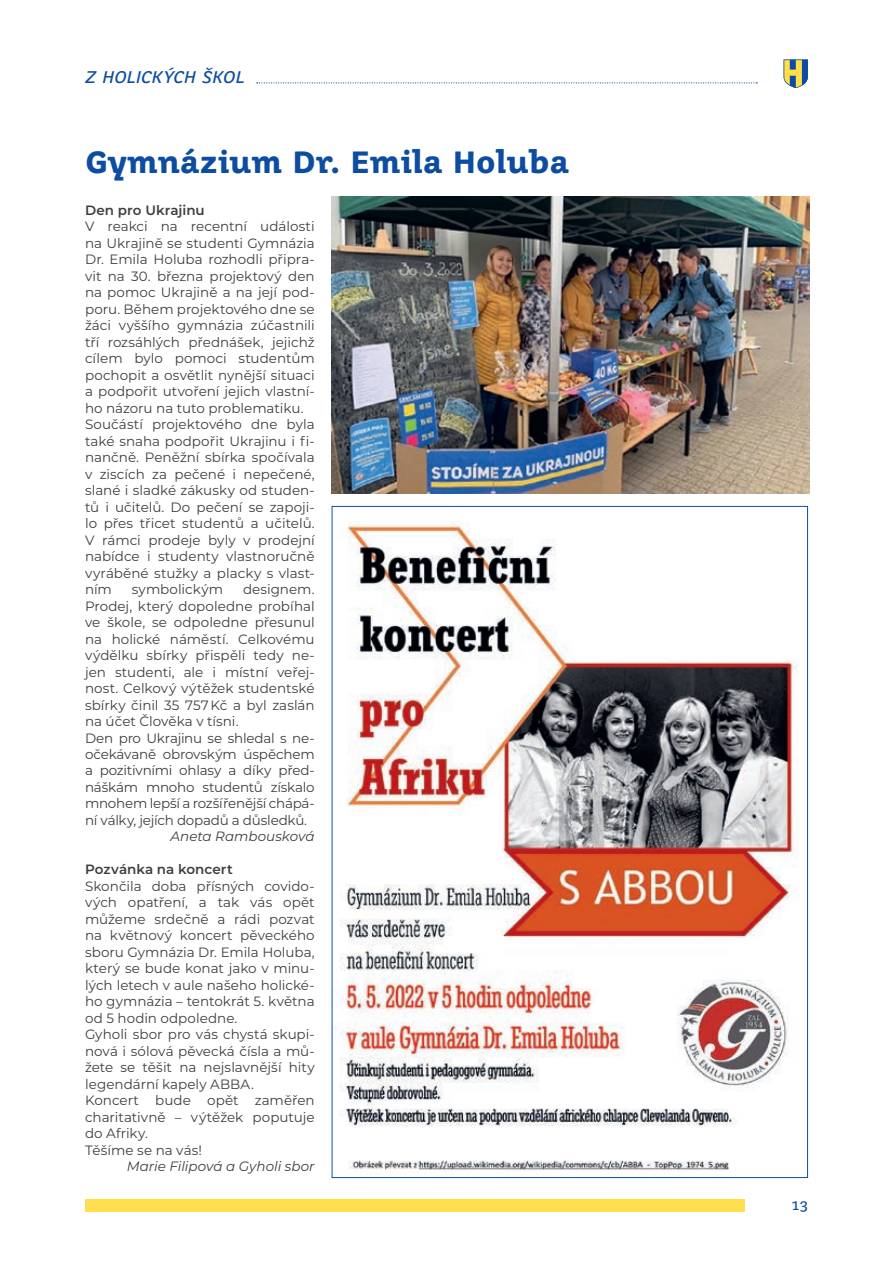
<style>
.page{position:relative;width:893px;height:1263px;background:#fff}
.page>*{position:absolute;margin:0;border:0;box-sizing:border-box;transform-origin:0 0}
.t1{font:700 30px "Juvenis Text";color:#0d4da1}
.t2{font:italic 16.5px "Juvenis Text";letter-spacing:.01em;color:#0d4da1}
.t3{font:13.5px/16.5px "Montserrat";color:#3e3e3f}
.t4{font:italic 13.5px "Montserrat";color:#3e3e3f}
.t5{font:600 13.5px "Montserrat";color:#3e3e3f}
.t6{font:13.5px "Juvenis Text";color:#0d4da1}
</style>
<div class="page">
<svg style="left:257px;top:82px;width:500px;height:1px"></svg>
<svg style="left:784px;top:60px;width:24px;height:28px"></svg>
<div style="left:85px;top:1199px;width:659px;height:13px;background:#ffde4e"></div>
<img style="left:332px;top:197px;width:477px;height:296px">
<img style="left:334px;top:521px;width:464px;height:649px">
<p class="t2" style="left:85px;top:66px;width:161px">Z HOLICKÝCH ŠKOL</p>
<h1 class="t1" style="left:85px;top:143px;width:486px">Gymnázium Dr. Emila Holuba</h1>
<p class="t5" style="left:85px;top:200px;width:121px">Den pro Ukrajinu</p>
<p class="t3" style="left:85px;top:217px;width:231px">V reakci na recentní události na Ukrajině se studenti Gymnázia<br>Dr. Emila Holuba rozhodli připra&shy;vit na 30. března projektový den na pomoc Ukrajině a na její pod&shy;poru. Během projektového dne se žáci vyššího gymnázia zúčastnili tří rozsáhlých přednášek, jejichž cílem bylo pomoci studentům pochopit a osvětlit nynější situaci a podpořit utvoření jejich vlastní&shy;ho názoru na tuto problematiku.<br>Součástí projektového dne byla také snaha podpořit Ukrajinu i fi&shy;nančně. Peněžní sbírka spočívala v ziscích za pečené i nepečené, slané i sladké zákusky od studen&shy;tů i učitelů. Do pečení se zapoji&shy;lo přes třicet studentů a učitelů.<br>V rámci prodeje byly v prodejní nabídce i studenty vlastnoručně vyráběné stužky a placky s vlast&shy;ním</p>
<p class="t3" style="left:85px;top:580px;width:231px;text-indent:158px">designem.<br>Prodej, který dopoledne probíhal ve škole, se odpoledne přesunul na holické náměstí. Celkovému výdělku sbírky přispěli tedy ne&shy;jen studenti, ale i místní veřej&shy;nost. Celkový výtěžek studentské sbírky činil 35 757 Kč a byl zaslán na účet Člověka v tísni.<br>Den pro Ukrajinu se shledal s ne&shy;očekávaně obrovským úspěchem a pozitivními ohlasy a díky před&shy;náškám mnoho studentů získalo mnohem lepší a rozšířenější chápá&shy;ní války, jejích dopadů a důsledků.</p>
<p class="t4" style="left:170px;top:827px;width:146px">Aneta Rambousková</p>
<p class="t5" style="left:85px;top:860px;width:149px">Pozvánka na koncert</p>
<p class="t3" style="left:85px;top:877px;width:231px">Skončila doba přísných covido&shy;vých opatření, a tak vás opět můžeme srdečně a rádi pozvat na květnový koncert pěveckého sboru Gymnázia Dr. Emila Holuba, který se bude konat jako v minu&shy;lých letech v aule našeho holické&shy;ho gymnázia – tentokrát 5. května od 5 hodin odpoledne.<br>Gyholi sbor pro vás chystá skupi&shy;nová i sólová pěvecká čísla a mů&shy;žete se těšit na nejslavnější hity legendární kapely ABBA.<br>Koncert bude opět zaměřen charitativně – výtěžek poputuje do Afriky.<br>Těšíme se na vás!</p>
<p class="t4" style="left:127px;top:1157px;width:189px">Marie Filipová a Gyholi sbor</p>
<p class="t3" style="left:132px;top:580px;width:93px">symbolickým</p>
<p class="t6" style="left:791px;top:1197px;width:18px">13</p>
</div>
